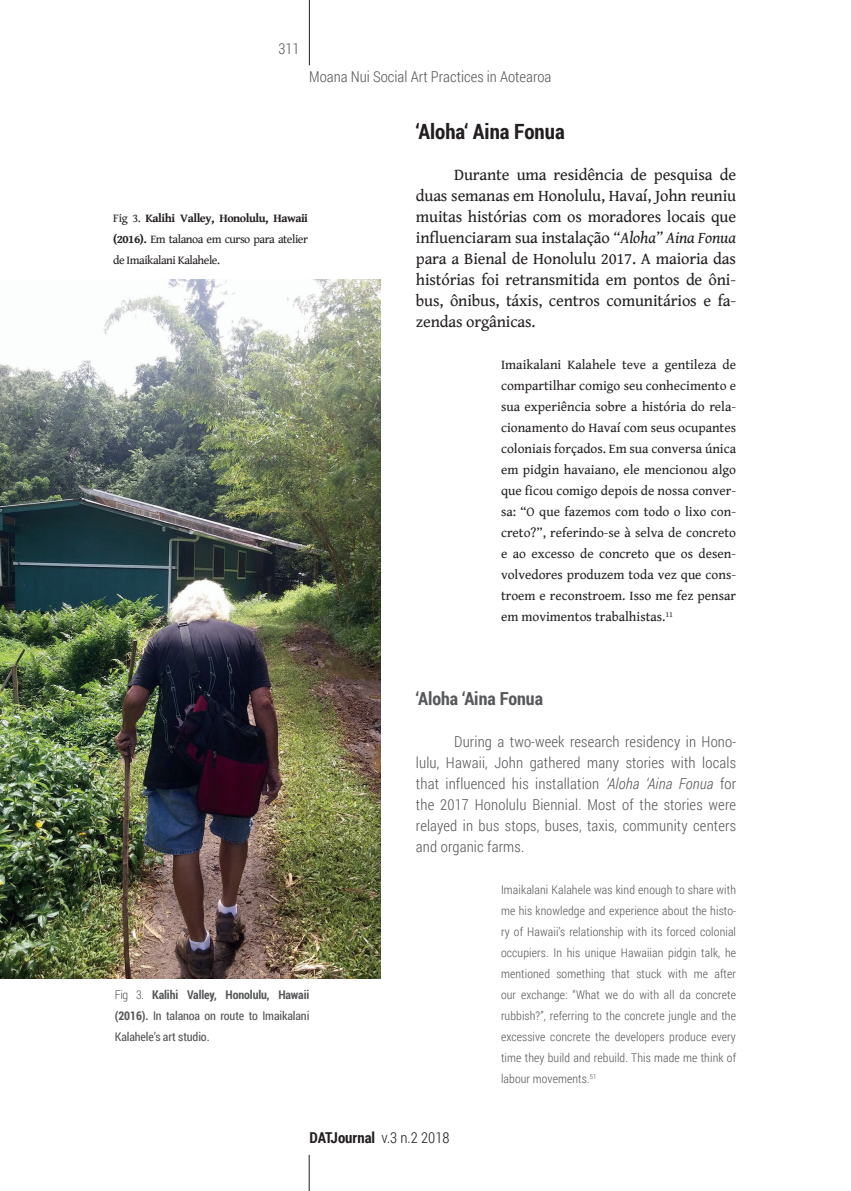
<style>
.page{position:relative;width:851px;height:1191px;background:#fff}
.page>*{position:absolute;margin:0;border:0;box-sizing:border-box;transform-origin:0 0}
.t1{font:700 21px "Roboto Condensed";color:#231f20}
.t2{font:700 18px "Roboto Condensed";color:#57585a}
.t3{font:16.5px/21px "Gentium Book Basic";letter-spacing:-.01em;color:#231f20;text-align:justify}
.t4{font:300 15px/21px "Roboto Condensed";letter-spacing:.01em;color:#57585a;text-align:justify}
.t5{font:700 15px "Roboto Condensed";color:#231f20}
.t6{font:13.5px/21px "Gentium Book Basic";color:#231f20;text-align:justify}
.t7{font:300 12px/21px "Roboto Condensed";letter-spacing:.01em;color:#57585a;text-align:justify}
.t8{font:12px/21px "Roboto Condensed";letter-spacing:-.01em;color:#57585a;text-align:justify}
.t9{font:12px/21px "Gentium Book Basic";letter-spacing:-.04em;color:#231f20;text-align:justify}
.s1{font-weight:700}
.s2{font-weight:300}
.s3{font-style:italic}
</style>
<div class="page">
<hr style="left:309px;top:0;width:1px;height:65px;background:#231f20">
<hr style="left:309px;top:1154px;width:1px;height:37px;background:#231f20">
<img style="left:0;top:280px;width:381px;height:698px">
<p class="t4" style="left:278px;top:37px;width:23px">311</p>
<p class="t4" style="left:309px;top:66px;width:243px">Moana Nui Social Art Practices in Aotearoa</p>
<p class="t9" style="left:113px;top:207px;width:196px">Fig 3. <span class="s1">Kalihi Valley, Honolulu, Hawaii (2016).</span> Em talanoa em curso para atelier de Imaikalani Kalahele.</p>
<p class="t8" style="left:115px;top:984px;width:196px"><span class="s2">Fig 3.</span> <span class="s1">Kalihi Valley, Honolulu, Hawaii (2016).</span> In talanoa on route to Imaikalani Kalahele’s art studio.</p>
<h1 class="t1" style="left:416px;top:117px;width:150px">‘Aloha‘ Aina Fonua</h1>
<p class="t3" style="left:416px;top:164px;width:322px;text-indent:38px">Durante uma residência de pesquisa de duas semanas em Honolulu, Havaí, John reuniu muitas histórias com os moradores locais que influenciaram sua instalação <span class="s3">“Aloha” Aina Fonua </span>para a Bienal de Honolulu 2017. A maioria das histórias foi retransmitida em pontos de ôni&shy;bus, ônibus, táxis, centros comunitários e fa&shy;zendas orgânicas.</p>
<p class="t6" style="left:501px;top:354px;width:236px">Imaikalani Kalahele teve a gentileza de compartilhar comigo seu conhecimento e sua experiência sobre a história do rela&shy;cionamento do Havaí com seus ocupantes coloniais forçados. Em sua conversa única em pidgin havaiano, ele mencionou algo que ficou comigo depois de nossa conver&shy;sa: “O que fazemos com todo o lixo con&shy;creto?”, referindo-se à selva de concreto e ao excesso de concreto que os desen&shy;volvedores produzem toda vez que cons&shy;troem e reconstroem. Isso me fez pensar em movimentos trabalhistas.<sup>11</sup></p>
<h2 class="t2" style="left:416px;top:686px;width:128px">‘Aloha ‘Aina Fonua</h2>
<p class="t4" style="left:416px;top:731px;width:321px;text-indent:38px">During a two-week research residency in Hono&shy;lulu, Hawaii, John gathered many stories with locals that influenced his installation <span class="s3">‘Aloha ‘Aina Fonua</span> for the 2017 Honolulu Biennial. Most of the stories were relayed in bus stops, buses, taxis, community centers and organic farms.</p>
<p class="t7" style="left:501px;top:879px;width:236px">Imaikalani Kalahele was kind enough to share with me his knowledge and experience about the histo&shy;ry of Hawaii’s relationship with its forced colonial occupiers. In his unique Hawaiian pidgin talk, he mentioned something that stuck with me after our exchange: “What we do with all da concrete rubbish?”, referring to the concrete jungle and the excessive concrete the developers produce every time they build and rebuild. This made me think of labour movements.<sup>51</sup></p>
<p class="t5" style="left:309px;top:1127px;width:142px">DATJournal <span class="s2">v.3 n.2 2018</span></p>
</div>
